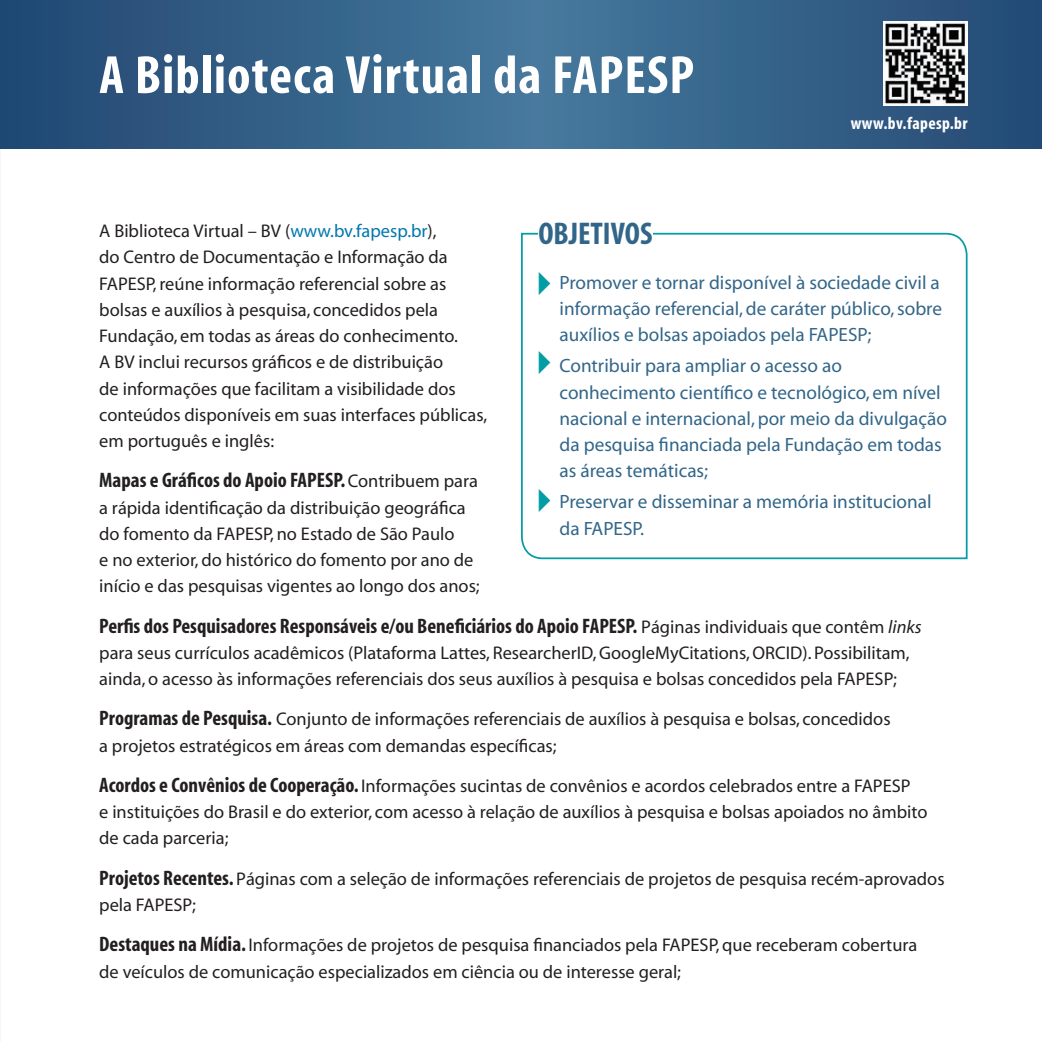
<style>
.page{position:relative;width:1042px;height:1042px;background:#fff}
.page>*{position:absolute;margin:0;border:0;box-sizing:border-box;transform-origin:0 0}
.t1{font:700 condensed 54.25px "Myriad";letter-spacing:.02em;color:#fff}
.t2{font:700 condensed 31.5px "Myriad";color:#326689}
.t3{font:700 condensed 21px "Myriad";color:#231f20}
.t4{font:19.25px/26.2px "Myriad";color:#326689}
.t5{font:18.38px/26.2px "Myriad";color:#231f20}
.t6{font:700 condensed 17.5px "Myriad";letter-spacing:.02em;color:#fff}
.s1{color:#0077ae}
.s2{font-weight:400;font-stretch:normal;font-size:18.38px}
.s3{font-weight:400;font-style:italic;font-stretch:normal;font-size:18.38px}
.s4{font-weight:700;font-stretch:condensed;font-size:21px}
</style>
<div class="page">
<svg style="left:0;top:0;width:1042px;height:149px;background:#346088"></svg>
<svg style="left:521px;top:232px;width:447px;height:328px"></svg>
<div style="left:538px;top:221px;width:114px;height:23px;background:#fff"></div>
<img style="left:883px;top:21px;width:84px;height:85px">
<svg style="left:539px;top:272px;width:11px;height:102px"></svg>
<svg style="left:539px;top:489px;width:11px;height:23px"></svg>
<h1 class="t1" style="left:99px;top:48px;width:596px">A Biblioteca Virtual da FAPESP</h1>
<p class="t6" style="left:851px;top:115px;width:118px">www.bv.fapesp.br</p>
<h2 class="t2" style="left:538px;top:218px;width:116px">OBJETIVOS</h2>
<p class="t5" style="left:99px;top:219px;width:389px">A Biblioteca Virtual – BV (<span class="s1">www.bv.fapesp.br</span>),<br>do Centro de Documentação e Informação da FAPESP, reúne informação referencial sobre as bolsas e auxílios à pesquisa, concedidos pela Fundação, em todas as áreas do conhecimento.<br>A BV inclui recursos gráficos e de distribuição<br>de informações que facilitam a visibilidade dos conteúdos disponíveis em suas interfaces públicas, em português e inglês:</p>
<p class="t3" style="left:99px;top:470px;width:380px">Mapas e Gráficos do Apoio FAPESP. <span class="s2">Contribuem para</span></p>
<p class="t5" style="left:99px;top:495px;width:382px">a rápida identificação da distribuição geográfica do fomento da FAPESP, no Estado de São Paulo<br>e no exterior, do histórico do fomento por ano de início e das pesquisas vigentes ao longo dos anos;</p>
<p class="t3" style="left:99px;top:615px;width:824px">Perfis dos Pesquisadores Responsáveis e/ou Beneficiários do Apoio FAPESP. <span class="s2">Páginas individuais que contêm</span> <span class="s3">links</span></p>
<p class="t5" style="left:99px;top:640px;width:812px">para seus currículos acadêmicos (Plataforma Lattes, ResearcherID, GoogleMyCitations, ORCID). Possibilitam, ainda, o acesso às informações referenciais dos seus auxílios à pesquisa e bolsas concedidos pela FAPESP;</p>
<p class="t5" style="left:99px;top:707px;width:793px"><span class="s4">Programas de Pesquisa.</span> Conjunto de informações referenciais de auxílios à pesquisa e bolsas, concedidos a projetos estratégicos em áreas com demandas específicas;</p>
<p class="t5" style="left:99px;top:773px;width:830px"><span class="s4">Acordos e Convênios de Cooperação.</span> Informações sucintas de convênios e acordos celebrados entre a FAPESP<br>e instituições do Brasil e do exterior, com acesso à relação de auxílios à pesquisa e bolsas apoiados no âmbito de cada parceria;</p>
<p class="t5" style="left:99px;top:866px;width:847px"><span class="s4">Projetos Recentes.</span> Páginas com a seleção de informações referenciais de projetos de pesquisa recém-aprovados pela FAPESP;</p>
<p class="t5" style="left:99px;top:933px;width:819px"><span class="s4">Destaques na Mídia.</span> Informações de projetos de pesquisa financiados pela FAPESP, que receberam cobertura de veículos de comunicação especializados em ciência ou de interesse geral;</p>
<p class="t4" style="left:559px;top:270px;width:384px;text-align:justify">Promover e tornar disponível à sociedade civil a informação referencial, de caráter público, sobre auxílios e bolsas apoiados pela FAPESP;</p>
<p class="t4" style="left:559px;top:353px;width:389px">Contribuir para ampliar o acesso ao conhecimento científico e tecnológico, em nível nacional e internacional, por meio da divulgação da pesquisa financiada pela Fundação em todas as áreas temáticas;</p>
<p class="t4" style="left:559px;top:489px;width:374px">Preservar e disseminar a memória institucional da FAPESP.</p>
</div>
